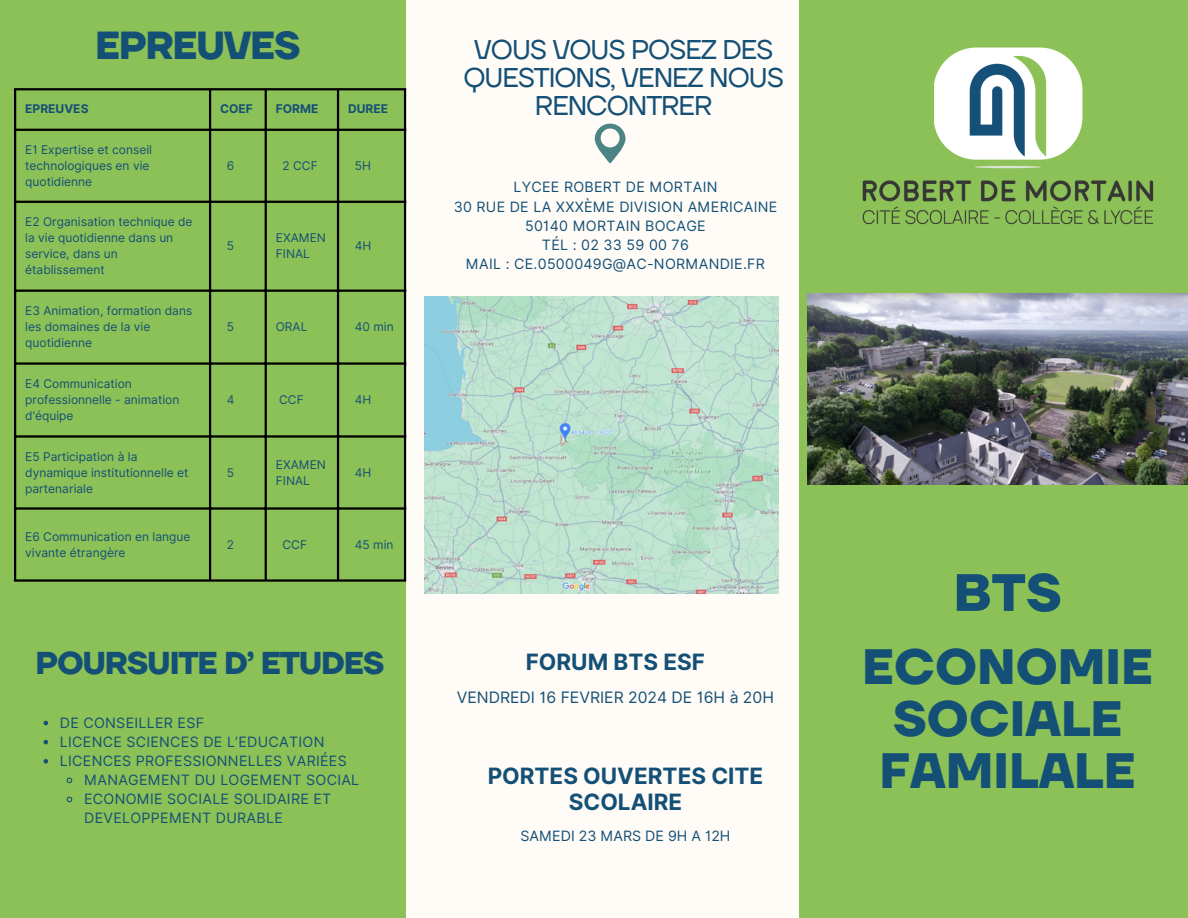
<style>
.page{position:relative;width:1188px;height:918px;background:#8cc157}
.page>*{position:absolute;margin:0;border:0;box-sizing:border-box;transform-origin:0 0}
.t1{font:700 52.5px "TT Firs Neue";color:#145076}
.t2{font:700 49.5px/51.8px "TT Firs Neue";color:#145076;text-align:center}
.t3{font:700 39px "TT Firs Neue";letter-spacing:-.04em;color:#145076}
.t4{font:700 31.5px "TT Firs Neue";letter-spacing:-.04em;color:#145076}
.t5{font:27px/28.2px "TT Firs Neue";letter-spacing:-.04em;color:#145076;text-align:center}
.t6{font:700 22.5px/25.8px "Inter";color:#145076;text-align:center}
.t7{font:15.75px "Inter";color:#145076}
.t8{font:14.25px/19.2px "Inter";letter-spacing:.02em;color:#145076}
.t9{font:14.25px "Inter";color:#145076}
.t10{font:12px/16px "Inter";color:#145076}
.t11{font:700 12px "Inter";color:#145076}
</style>
<div class="page">
<div style="left:406px;top:0;width:393px;height:918px;background:#fffcf7"></div>
<svg style="left:595px;top:124px;width:30px;height:40px"></svg>
<img style="left:807px;top:293px;width:381px;height:191px">
<img style="left:424px;top:296px;width:355px;height:297px">
<hr style="left:14px;top:90px;width:2px;height:489px;background:#000">
<hr style="left:209px;top:90px;width:2px;height:489px;background:#000">
<hr style="left:265px;top:90px;width:2px;height:489px;background:#000">
<hr style="left:337px;top:90px;width:2px;height:489px;background:#000">
<hr style="left:404px;top:90px;width:2px;height:489px;background:#000">
<hr style="left:14px;top:88px;width:392px;height:2px;background:#000">
<hr style="left:14px;top:129px;width:392px;height:2px;background:#000">
<hr style="left:14px;top:201px;width:392px;height:2px;background:#000">
<hr style="left:14px;top:290px;width:392px;height:2px;background:#000">
<hr style="left:14px;top:362px;width:392px;height:3px;background:#000">
<hr style="left:14px;top:435px;width:392px;height:3px;background:#000">
<hr style="left:14px;top:507px;width:392px;height:3px;background:#000">
<hr style="left:14px;top:579px;width:392px;height:3px;background:#000">
<img style="left:862px;top:47px;width:292px;height:178px">
<svg style="left:44px;top:721px;width:4px;height:4px"></svg>
<svg style="left:44px;top:740px;width:4px;height:4px"></svg>
<svg style="left:44px;top:759px;width:4px;height:5px"></svg>
<svg style="left:66px;top:777px;width:7px;height:7px"></svg>
<svg style="left:66px;top:796px;width:7px;height:7px"></svg>
<p class="t3" style="left:95px;top:22px;width:207px">EPREUVES</p>
<p class="t11" style="left:25px;top:102px;width:65px">EPREUVES</p>
<p class="t11" style="left:220px;top:102px;width:34px">COEF</p>
<p class="t11" style="left:276px;top:102px;width:44px">FORME</p>
<p class="t11" style="left:348px;top:102px;width:42px">DUREE</p>
<p class="t10" style="left:25px;top:142px;width:128px">E1 Expertise et conseil technologiques en vie quotidienne</p>
<p class="t10" style="left:227px;top:158px;width:9px">6</p>
<p class="t10" style="left:283px;top:158px;width:37px">2 CCF</p>
<p class="t10" style="left:355px;top:158px;width:18px">5H</p>
<p class="t10" style="left:25px;top:214px;width:169px">E2 Organisation technique de la vie quotidienne dans un service, dans un établissement</p>
<p class="t10" style="left:25px;top:302px;width:169px">E3 Animation, formation dans les domaines de la vie quotidienne</p>
<p class="t10" style="left:25px;top:375px;width:156px">E4 Communication professionnelle - animation d’équipe</p>
<p class="t10" style="left:25px;top:448px;width:165px">E5 Participation à la dynamique institutionnelle et partenariale</p>
<p class="t10" style="left:227px;top:238px;width:9px">5</p>
<p class="t10" style="left:276px;top:230px;width:52px">EXAMEN</p>
<p class="t10" style="left:276px;top:246px;width:36px">FINAL</p>
<p class="t10" style="left:355px;top:238px;width:18px">4H</p>
<p class="t10" style="left:227px;top:318px;width:9px">5</p>
<p class="t10" style="left:276px;top:318px;width:33px">ORAL</p>
<p class="t10" style="left:355px;top:318px;width:40px">40 min</p>
<p class="t10" style="left:227px;top:391px;width:9px">4</p>
<p class="t10" style="left:279px;top:391px;width:26px">CCF</p>
<p class="t10" style="left:355px;top:391px;width:18px">4H</p>
<p class="t10" style="left:227px;top:464px;width:9px">5</p>
<p class="t10" style="left:276px;top:456px;width:52px">EXAMEN<br>FINAL</p>
<p class="t10" style="left:355px;top:464px;width:18px">4H</p>
<p class="t10" style="left:25px;top:528px;width:167px">E6 Communication en langue vivante étrangère</p>
<p class="t10" style="left:227px;top:536px;width:9px">2</p>
<p class="t10" style="left:283px;top:536px;width:26px">CCF</p>
<p class="t10" style="left:355px;top:536px;width:40px">45 min</p>
<p class="t4" style="left:35px;top:644px;width:351px">POURSUITE D’ ETUDES</p>
<p class="t8" style="left:60px;top:713px;width:146px">DE CONSEILLER ESF</p>
<p class="t8" style="left:60px;top:732px;width:266px">LICENCE SCIENCES DE L’EDUCATION</p>
<p class="t8" style="left:60px;top:751px;width:288px">LICENCES PROFESSIONNELLES VARIÉES</p>
<p class="t8" style="left:84px;top:770px;width:277px">MANAGEMENT DU LOGEMENT SOCIAL</p>
<p class="t8" style="left:84px;top:789px;width:249px">ECONOMIE SOCIALE SOLIDAIRE ET<br>DEVELOPPEMENT DURABLE</p>
<p class="t5" style="left:463px;top:36px;width:322px">VOUS VOUS POSEZ DES<br>QUESTIONS, VENEZ NOUS<br>RENCONTRER</p>
<p class="t8" style="left:513px;top:178px;width:206px">LYCEE ROBERT DE MORTAIN</p>
<p class="t8" style="left:454px;top:197px;width:325px">30 RUE DE LA XXXÈME DIVISION AMERICAINE</p>
<p class="t8" style="left:525px;top:216px;width:182px">50140 MORTAIN BOCAGE</p>
<p class="t8" style="left:542px;top:235px;width:149px">TÉL : 02 33 59 00 76</p>
<p class="t8" style="left:466px;top:254px;width:301px">MAIL : CE.0500049G@AC-NORMANDIE.FR</p>
<p class="t6" style="left:526px;top:649px;width:181px">FORUM BTS ESF</p>
<p class="t7" style="left:457px;top:687px;width:319px">VENDREDI 16 FEVRIER 2024 DE 16H à 20H</p>
<p class="t6" style="left:488px;top:763px;width:277px">PORTES OUVERTES CITE<br>SCOLAIRE</p>
<p class="t9" style="left:521px;top:827px;width:211px">SAMEDI 23 MARS DE 9H A 12H</p>
<p class="t1" style="left:953px;top:561px;width:110px">BTS</p>
<p class="t2" style="left:862px;top:643px;width:292px">ECONOMIE<br>SOCIALE<br>FAMILALE</p>
</div>
